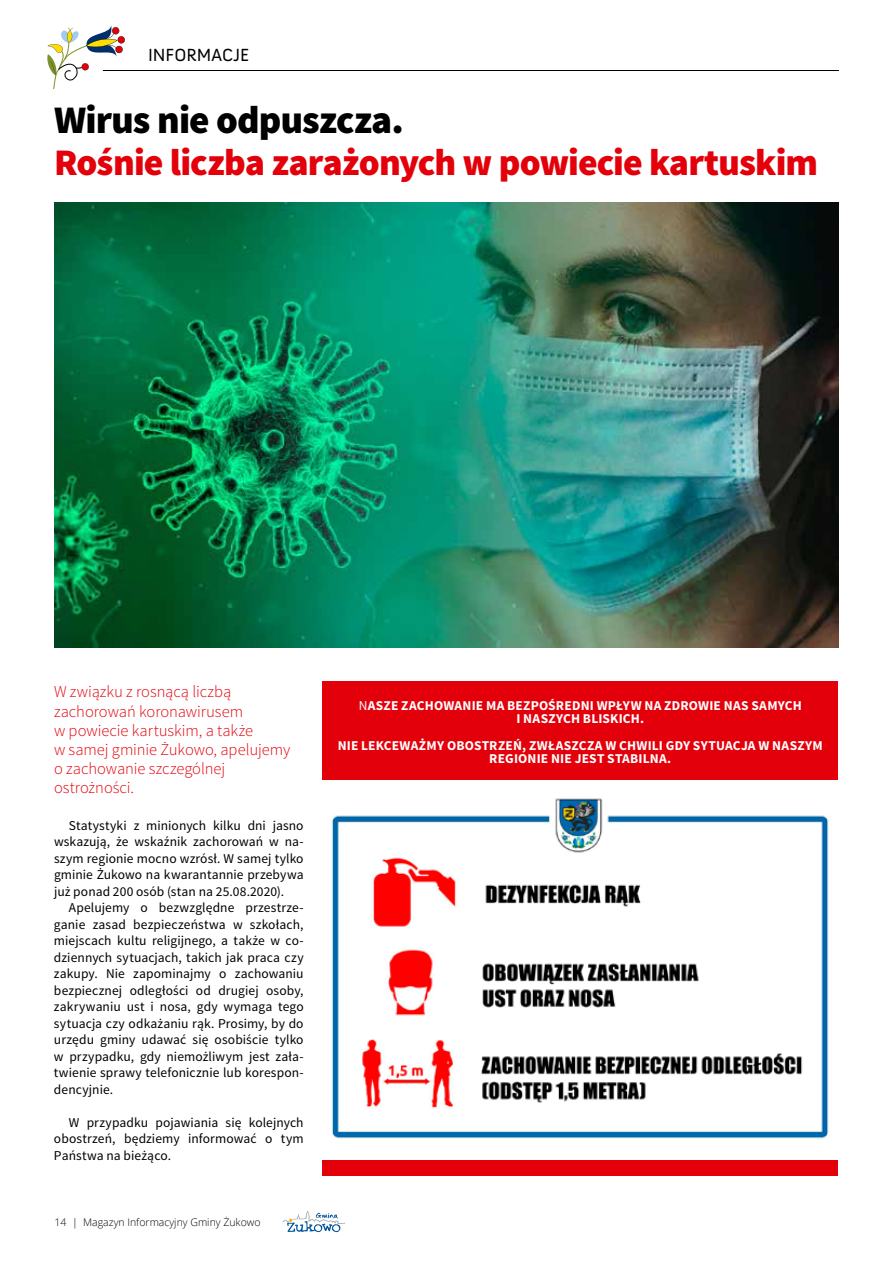
<style>
.page{position:relative;width:893px;height:1263px;background:#fff}
.page>*{position:absolute;margin:0;border:0;box-sizing:border-box;transform-origin:0 0}
.t1{font:900 39px "Source Sans Pro";letter-spacing:-.025em;color:#000}
.t2{font:900 37.5px "Source Sans Pro";letter-spacing:-.025em;color:#e3000b}
.t3{font:18px "Anivers";color:#000}
.t4{font:300 16.5px/19.2px "Source Sans Pro";letter-spacing:-.005em;color:#e3000b}
.t5{font:13.5px/16.5px "Source Sans Pro";letter-spacing:.005em;color:#000;text-align:justify}
.t6{font:700 13.5px/13.2px "Source Sans Pro";letter-spacing:.015em;color:#fff;text-align:center}
.t7{font:300 10.5px "Open Sans";color:#000}
.s1{font-weight:400}
</style>
<div class="page">
<hr style="left:103px;top:70px;width:736px;height:1px;background:#000">
<img style="left:54px;top:203px;width:785px;height:445px">
<div style="left:322px;top:681px;width:516px;height:495px;background:#e3000b"></div>
<img style="left:322px;top:780px;width:516px;height:380px">
<svg style="left:282px;top:1211px;width:63px;height:21px"></svg>
<svg style="left:47px;top:25px;width:78px;height:64px"></svg>
<h3 class="t3" style="left:148px;top:45px;width:103px">INFORMACJE</h3>
<h1 class="t1" style="left:54px;top:94px;width:351px">Wirus nie odpuszcza.</h1>
<h2 class="t2" style="left:54px;top:138px;width:766px">Rośnie liczba zarażonych w powiecie kartuskim</h2>
<p class="t4" style="left:54px;top:682px;width:238px">W związku z rosnącą liczbą zachorowań koronawirusem<br>w powiecie kartuskim, a także<br>w samej gminie Żukowo, apelujemy o zachowanie szczególnej ostrożności.</p>
<p class="t5" style="left:54px;top:817px;width:251px;text-indent:15px">Statystyki z minionych kilku dni jasno wskazują, że wskaźnik zachorowań w na&shy;szym regionie mocno wzrósł. W samej tylko gminie Żukowo na kwarantannie przebywa już ponad 200 osób (stan na 25.08.2020).</p>
<p class="t5" style="left:54px;top:899px;width:251px;text-indent:15px">Apelujemy o bezwzględne przestrze&shy;ganie zasad bezpieczeństwa w szkołach, miejscach kultu religijnego, a także w co&shy;dziennych sytuacjach, takich jak praca czy zakupy. Nie zapominajmy o zachowaniu bezpiecznej odległości od drugiej osoby, zakrywaniu ust i nosa, gdy wymaga tego sytuacja czy odkażaniu rąk. Prosimy, by do urzędu gminy udawać się osobiście tylko w przypadku, gdy niemożliwym jest zała&shy;twienie sprawy telefonicznie lub korespon&shy;dencyjnie.</p>
<p class="t5" style="left:54px;top:1114px;width:251px;text-indent:15px">W przypadku pojawiania się kolejnych obostrzeń, będziemy informować o tym Państwa na bieżąco.</p>
<p class="t7" style="left:55px;top:1214px;width:208px">14 | Magazyn Informacyjny Gminy Żukowo</p>
<p class="t6" style="left:359px;top:700px;width:445px"><span class="s1">N</span>ASZE ZACHOWANIE MA BEZPOŚREDNI WPŁYW NA ZDROWIE NAS SAMYCH<br>I NASZYCH BLISKICH.</p>
<p class="t6" style="left:338px;top:739px;width:487px">NIE LEKCEWAŻMY OBOSTRZEŃ, ZWŁASZCZA W CHWILI GDY SYTUACJA W NASZYM<br>REGIONIE NIE JEST STABILNA.</p>
</div>
